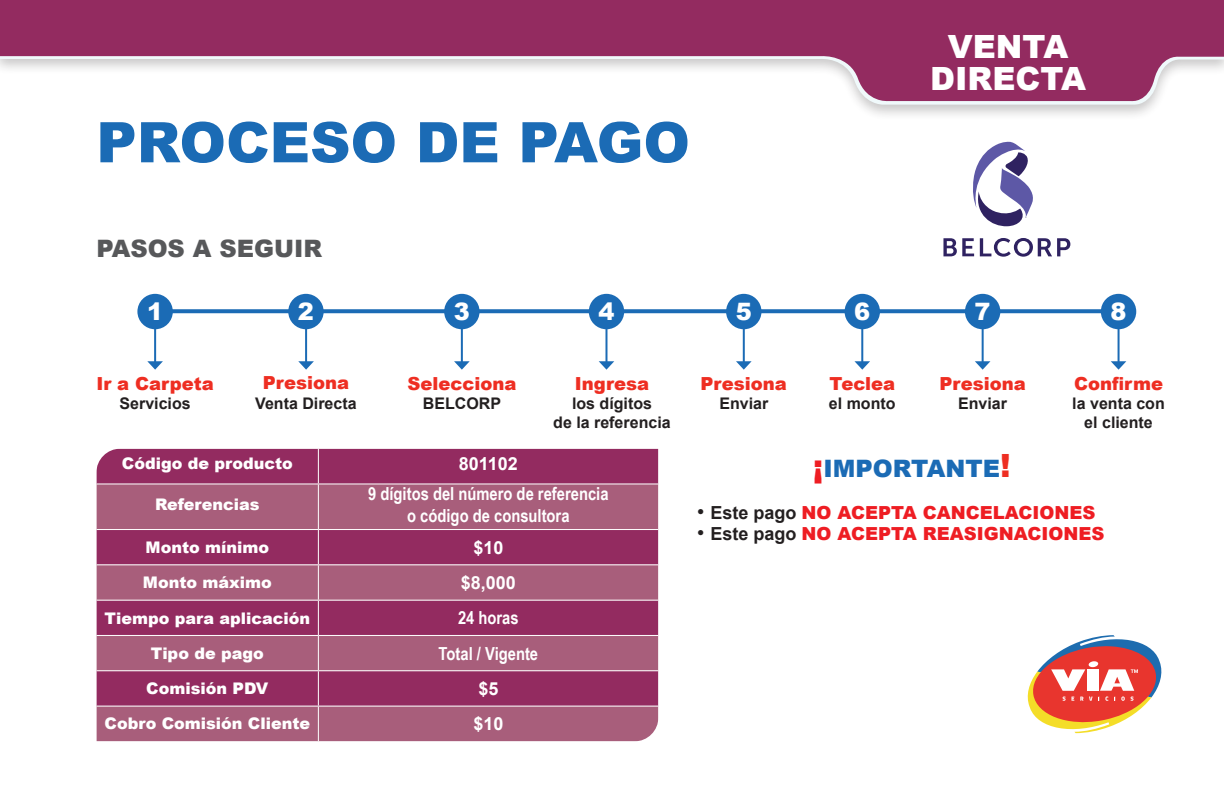
<style>
.page{position:relative;width:1224px;height:794px;background:#fff}
.page>*{position:absolute;margin:0;border:0;box-sizing:border-box;transform-origin:0 0}
.t1{font:900 56px "Arial";color:#1b6bb5}
.t2{font:900 32px/32px "Arial";color:#fff;text-align:center}
.t3{font:900 24px "Arial";color:#1b6bb5}
.t4{font:900 24px "Arial";color:#57585a}
.t5{font:900 24px "Arial";color:#fff}
.t6{font:700 18px/21.6px "Arial Narrow";color:#fff;text-align:center}
.t7{font:900 18px "Arial";color:#ee2e22}
.t8{font:900 18px "Arial";color:#ee1d23}
.t9{font:700 18px "Arial";color:#fff}
.t10{font:900 16px "Arial";color:#fff}
.t11{font:700 16px/19.2px "Arial";color:#231f20;text-align:center}
.s1{font-size:32px;color:#ee1d23}
.s2{font-size:32px;color:#ee2e22}
.s3{font-weight:700;color:#231f20}
</style>
<div class="page">
<div style="left:0;top:0;width:1224px;height:121px;background:#231f20;opacity:.25"></div>
<svg style="left:0;top:103px;width:1224px;height:3px"></svg>
<svg style="left:0;top:0;width:1224px;height:103px;fill:#932b60"></svg>
<svg style="left:1027px;top:635px;width:135px;height:99px"></svg>
<hr style="left:1118px;top:316px;width:2px;height:46px;background:#1b6bb5">
<svg style="left:1111px;top:361px;width:15px;height:9px"></svg>
<svg style="left:173px;top:309px;width:928px;height:4px;background:#2873b9"></svg>
<hr style="left:154px;top:316px;width:2px;height:46px;background:#1b6bb5">
<svg style="left:147px;top:361px;width:16px;height:9px"></svg>
<div style="left:137px;top:294px;width:36px;height:35px;background:#1b6bb5;border-radius:50%"></div>
<hr style="left:605px;top:316px;width:2px;height:46px;background:#1b6bb5">
<svg style="left:599px;top:361px;width:15px;height:9px"></svg>
<div style="left:589px;top:294px;width:35px;height:35px;background:#1b6bb5;border-radius:50%"></div>
<hr style="left:305px;top:316px;width:2px;height:46px;background:#1b6bb5">
<svg style="left:298px;top:361px;width:16px;height:9px"></svg>
<div style="left:288px;top:294px;width:36px;height:35px;background:#1b6bb5;border-radius:50%"></div>
<hr style="left:743px;top:316px;width:2px;height:46px;background:#1b6bb5">
<svg style="left:736px;top:361px;width:16px;height:9px"></svg>
<div style="left:726px;top:294px;width:36px;height:35px;background:#1b6bb5;border-radius:50%"></div>
<hr style="left:982px;top:316px;width:2px;height:46px;background:#1b6bb5">
<svg style="left:975px;top:361px;width:15px;height:9px"></svg>
<div style="left:965px;top:294px;width:35px;height:35px;background:#1b6bb5;border-radius:50%"></div>
<hr style="left:461px;top:316px;width:2px;height:46px;background:#1b6bb5">
<svg style="left:454px;top:361px;width:16px;height:9px"></svg>
<div style="left:444px;top:294px;width:36px;height:35px;background:#1b6bb5;border-radius:50%"></div>
<hr style="left:861px;top:316px;width:2px;height:46px;background:#1b6bb5">
<svg style="left:854px;top:361px;width:16px;height:9px"></svg>
<div style="left:845px;top:294px;width:35px;height:35px;background:#1b6bb5;border-radius:50%"></div>
<div style="left:1101px;top:294px;width:35px;height:35px;background:#1b6bb5;border-radius:50%"></div>
<div style="left:96px;top:448px;width:562px;height:35px;background:#932b60"></div>
<svg style="left:96px;top:484px;width:562px;height:257px;background:#a04b71"></svg>
<hr style="left:96px;top:529px;width:222px;height:1px;background:#fff">
<hr style="left:318px;top:529px;width:340px;height:1px;background:#fff">
<hr style="left:96px;top:564px;width:222px;height:1px;background:#fff">
<hr style="left:318px;top:564px;width:340px;height:1px;background:#fff">
<hr style="left:96px;top:599px;width:222px;height:1px;background:#fff">
<hr style="left:318px;top:599px;width:340px;height:1px;background:#fff">
<hr style="left:96px;top:635px;width:222px;height:1px;background:#fff">
<hr style="left:318px;top:635px;width:340px;height:1px;background:#fff">
<hr style="left:96px;top:670px;width:222px;height:1px;background:#fff">
<hr style="left:318px;top:670px;width:340px;height:1px;background:#fff">
<hr style="left:96px;top:705px;width:222px;height:1px;background:#fff">
<hr style="left:318px;top:705px;width:340px;height:1px;background:#fff">
<hr style="left:318px;top:448px;width:1px;height:35px;background:#fff">
<hr style="left:318px;top:484px;width:1px;height:45px;background:#fff">
<hr style="left:318px;top:530px;width:1px;height:34px;background:#fff">
<hr style="left:318px;top:565px;width:1px;height:34px;background:#fff">
<hr style="left:318px;top:600px;width:1px;height:35px;background:#fff">
<hr style="left:318px;top:636px;width:1px;height:34px;background:#fff">
<hr style="left:318px;top:671px;width:1px;height:34px;background:#fff">
<hr style="left:318px;top:706px;width:1px;height:35px;background:#fff">
<svg style="left:973px;top:141px;width:60px;height:86px"></svg>
<svg style="left:943px;top:238px;width:31px;height:18px"></svg>
<svg style="left:980px;top:238px;width:90px;height:19px"></svg>
<p class="t1" style="left:96px;top:102px;width:595px">PROCESO DE PAGO</p>
<h2 class="t2" style="left:930px;top:29px;width:158px">VENTA<br>DIRECTA</h2>
<p class="t4" style="left:96px;top:231px;width:227px">PASOS A SEGUIR</p>
<p class="t5" style="left:147px;top:294px;width:18px">1</p>
<p class="t5" style="left:298px;top:294px;width:18px">2</p>
<p class="t5" style="left:454px;top:294px;width:18px">3</p>
<p class="t5" style="left:598px;top:294px;width:18px">4</p>
<p class="t5" style="left:736px;top:294px;width:18px">5</p>
<p class="t5" style="left:854px;top:294px;width:18px">6</p>
<p class="t5" style="left:975px;top:294px;width:18px">7</p>
<p class="t5" style="left:1111px;top:294px;width:18px">8</p>
<p class="t7" style="left:96px;top:370px;width:119px">Ir a Carpeta</p>
<p class="t11" style="left:120px;top:394px;width:73px">Servicios</p>
<p class="t7" style="left:263px;top:370px;width:88px">Presiona</p>
<p class="t11" style="left:255px;top:393px;width:103px">Venta Directa</p>
<p class="t7" style="left:407px;top:370px;width:111px">Selecciona</p>
<p class="t11" style="left:423px;top:394px;width:80px">BELCORP</p>
<p class="t7" style="left:575px;top:370px;width:76px">Ingresa</p>
<p class="t11" style="left:553px;top:394px;width:119px">los dígitos<br>de la referencia</p>
<p class="t7" style="left:701px;top:370px;width:88px">Presiona</p>
<p class="t11" style="left:719px;top:394px;width:50px">Enviar</p>
<p class="t7" style="left:830px;top:370px;width:67px">Teclea</p>
<p class="t11" style="left:829px;top:394px;width:68px">el monto</p>
<p class="t7" style="left:940px;top:370px;width:88px">Presiona</p>
<p class="t11" style="left:958px;top:394px;width:50px">Enviar</p>
<p class="t7" style="left:1074px;top:370px;width:90px">Confirme</p>
<p class="t11" style="left:1072px;top:394px;width:94px">la venta con el cliente</p>
<p class="t10" style="left:122px;top:452px;width:172px">Código de producto</p>
<p class="t9" style="left:459px;top:451px;width:61px">801102</p>
<p class="t10" style="left:155px;top:492px;width:106px">Referencias</p>
<p class="t6" style="left:368px;top:482px;width:242px">9 dígitos del número de referencia o código de consultora</p>
<p class="t10" style="left:146px;top:535px;width:125px">Monto mínimo</p>
<p class="t9" style="left:473px;top:535px;width:32px">$10</p>
<p class="t10" style="left:143px;top:571px;width:130px">Monto máximo</p>
<p class="t9" style="left:461px;top:570px;width:57px">$8,000</p>
<p class="t10" style="left:104px;top:607px;width:207px">Tiempo para aplicación</p>
<p class="t6" style="left:458px;top:606px;width:62px">24 horas</p>
<p class="t10" style="left:151px;top:641px;width:115px">Tipo de pago</p>
<p class="t6" style="left:439px;top:641px;width:101px">Total / Vigente</p>
<p class="t10" style="left:146px;top:677px;width:124px">Comisión PDV</p>
<p class="t9" style="left:478px;top:676px;width:22px">$5</p>
<p class="t10" style="left:105px;top:712px;width:207px">Cobro Comisión Cliente</p>
<p class="t9" style="left:473px;top:711px;width:32px">$10</p>
<p class="t3" style="left:813px;top:451px;width:200px"><span class="s1">¡</span>IMPORTANTE<span class="s2">!</span></p>
<p class="t8" style="left:697px;top:499px;width:400px"><sup>●</sup> <span class="s3">Este pago</span> NO ACEPTA CANCELACIONES</p>
<p class="t8" style="left:697px;top:520px;width:409px"><sup>●</sup> <span class="s3">Este pago</span> NO ACEPTA REASIGNACIONES</p>
</div>
